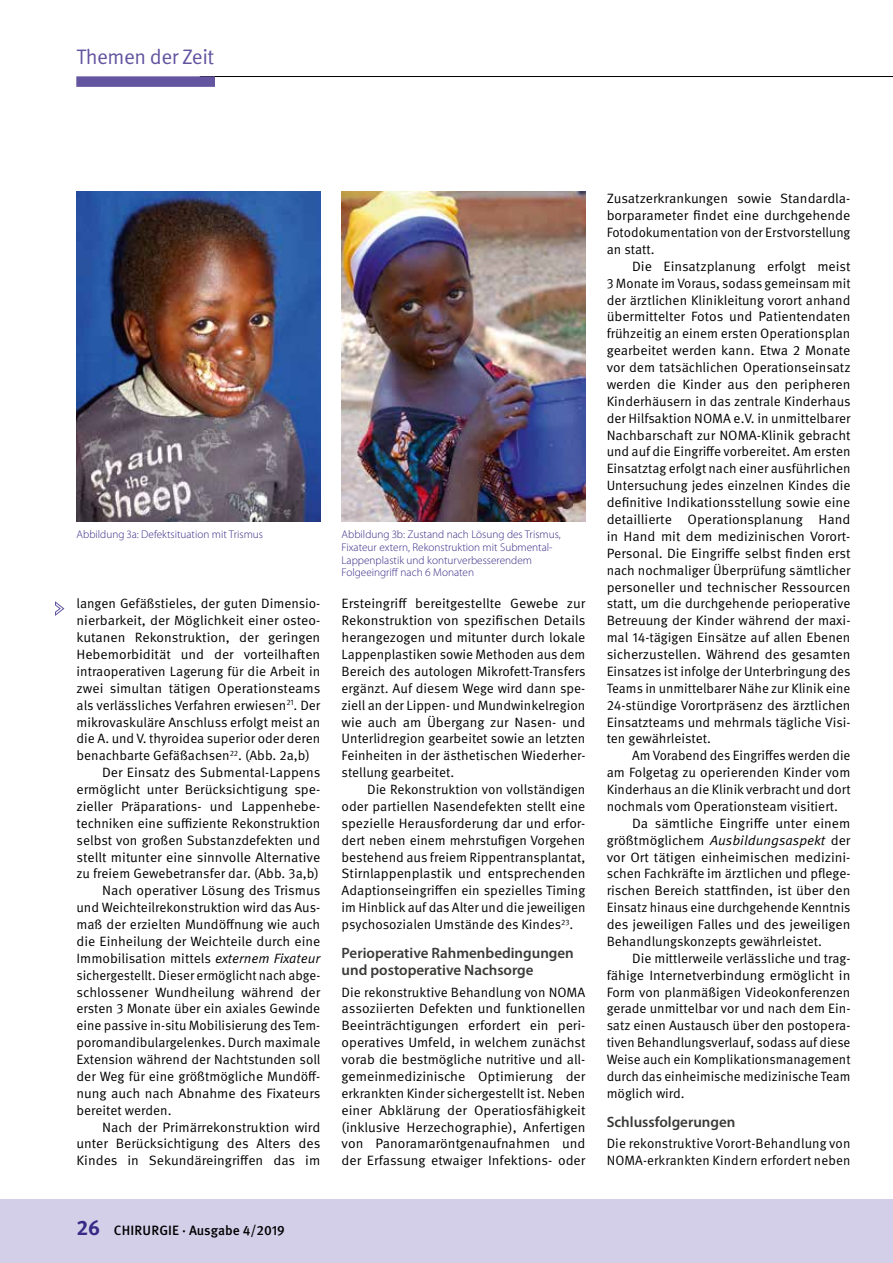
<style>
.page{position:relative;width:893px;height:1263px;background:#fff}
.page>*{position:absolute;margin:0;border:0;box-sizing:border-box;transform-origin:0 0}
.t1{font:21px "Meta OT";letter-spacing:-.025em;color:#6455a0}
.t2{font:600 15px/16.8px "Myriad Pro";color:#3a3a39}
.t3{font:13.5px/17px "Meta OT";color:#000;text-align:justify}
.t4{font:500 13.5px "Meta OT";color:#000}
.t5{font:300 11.25px/12.8px "Myriad Pro";color:#372a86}
.s1{font-style:italic}
.s2{font-weight:700;font-size:21px;color:#372a86}
</style>
<div class="page">
<div style="left:0;top:1199px;width:893px;height:64px;background:#d4cfe9"></div>
<hr style="left:200px;top:76px;width:693px;height:1px;background:#000">
<div style="left:76px;top:76px;width:139px;height:11px;background:#6455a0"></div>
<img style="left:77px;top:191px;width:243px;height:330px">
<img style="left:342px;top:191px;width:243px;height:330px">
<svg style="left:55px;top:601px;width:9px;height:15px"></svg>
<h1 class="t1" style="left:77px;top:43px;width:139px">Themen der Zeit</h1>
<p class="t5" style="left:77px;top:528px;width:188px">Abbildung 3a: Defektsituation mit Trismus</p>
<p class="t5" style="left:342px;top:528px;width:221px">Abbildung 3b: Zustand nach Lösung des Trismus, Fixateur extern, Rekonstruktion mit Submental-Lappenplastik und konturverbesserendem Folgeeingriff nach 6 Monaten</p>
<p class="t3" style="left:77px;top:596px;width:245px">langen Gefäßstieles, der guten Dimensio-</p>
<p class="t3" style="left:77px;top:612px;width:244px">nierbarkeit, der Möglichkeit einer osteo-</p>
<p class="t3" style="left:77px;top:629px;width:245px">kutanen Rekonstruktion, der geringen</p>
<p class="t3" style="left:77px;top:646px;width:245px">Hebemorbidität und der vorteilhaften</p>
<p class="t3" style="left:77px;top:663px;width:245px">intraoperativen Lagerung für die Arbeit in</p>
<p class="t3" style="left:77px;top:680px;width:245px">zwei simultan tätigen Operationsteams</p>
<p class="t3" style="left:77px;top:697px;width:245px">als verlässliches Verfahren erwiesen<sup>21</sup>. Der</p>
<p class="t3" style="left:77px;top:714px;width:245px">mikrovaskuläre Anschluss erfolgt meist an</p>
<p class="t3" style="left:77px;top:731px;width:245px">die A. und V. thyroidea superior oder deren</p>
<p class="t3" style="left:77px;top:747px;width:235px">benachbarte Gefäßachsen<sup>22</sup>. (Abb. 2a,b)</p>
<p class="t3" style="left:102px;top:764px;width:220px">Der Einsatz des Submental-Lappens</p>
<p class="t3" style="left:77px;top:781px;width:245px">ermöglicht unter Berücksichtigung spe-</p>
<p class="t3" style="left:77px;top:798px;width:245px">zieller Präparations- und Lappenhebe-</p>
<p class="t3" style="left:77px;top:815px;width:245px">techniken eine suffiziente Rekonstruktion</p>
<p class="t3" style="left:77px;top:832px;width:245px">selbst von großen Substanzdefekten und</p>
<p class="t3" style="left:77px;top:849px;width:245px">stellt mitunter eine sinnvolle Alternative</p>
<p class="t3" style="left:77px;top:866px;width:244px">zu freiem Gewebetransfer dar. (Abb. 3a,b)</p>
<p class="t3" style="left:102px;top:882px;width:220px">Nach operativer Lösung des Trismus</p>
<p class="t3" style="left:77px;top:899px;width:245px">und Weichteilrekonstruktion wird das Aus-</p>
<p class="t3" style="left:77px;top:916px;width:245px">maß der erzielten Mundöffnung wie auch</p>
<p class="t3" style="left:77px;top:933px;width:245px">die Einheilung der Weichteile durch eine</p>
<p class="t3" style="left:77px;top:950px;width:245px">Immobilisation mittels <span class="s1">externem Fixateur</span></p>
<p class="t3" style="left:77px;top:967px;width:245px">sichergestellt. Dieser ermöglicht nach abge-</p>
<p class="t3" style="left:77px;top:984px;width:245px">schlossener Wundheilung während der</p>
<p class="t3" style="left:77px;top:1001px;width:245px">ersten 3 Monate über ein axiales Gewinde</p>
<p class="t3" style="left:77px;top:1017px;width:245px">eine passive in-situ Mobilisierung des Tem-</p>
<p class="t3" style="left:77px;top:1034px;width:245px">poromandibulargelenkes. Durch maximale</p>
<p class="t3" style="left:77px;top:1051px;width:245px">Extension während der Nachtstunden soll</p>
<p class="t3" style="left:77px;top:1068px;width:245px">der Weg für eine größtmögliche Mundöff-</p>
<p class="t3" style="left:77px;top:1085px;width:245px">nung auch nach Abnahme des Fixateurs</p>
<p class="t3" style="left:77px;top:1102px;width:97px">bereitet werden.</p>
<p class="t3" style="left:102px;top:1119px;width:220px">Nach der Primärrekonstruktion wird</p>
<p class="t3" style="left:77px;top:1136px;width:245px">unter Berücksichtigung des Alters des</p>
<p class="t3" style="left:77px;top:1152px;width:245px">Kindes in Sekundäreingriffen das im</p>
<p class="t4" style="left:77px;top:1222px;width:210px"><span class="s2">26</span> CHIRURGIE · Ausgabe 4/2019</p>
<p class="t3" style="left:342px;top:596px;width:245px">Ersteingriff bereitgestellte Gewebe zur Rekonstruktion von spezifischen Details herangezogen und mitunter durch lokale Lappenplastiken sowie Methoden aus dem Bereich des autologen Mikrofett-Transfers ergänzt. Auf diesem Wege wird dann spe&shy;ziell an der Lippen- und Mundwinkelregion wie auch am Übergang zur Nasen- und Unterlidregion gearbeitet sowie an letzten Feinheiten in der ästhetischen Wiederher&shy;stellung gearbeitet.</p>
<p class="t3" style="left:342px;top:781px;width:245px;text-indent:26px">Die Rekonstruktion von vollständigen oder partiellen Nasendefekten stellt eine spezielle Herausforderung dar und erfor&shy;dert neben einem mehrstufigen Vorgehen bestehend aus freiem Rippentransplantat, Stirnlappenplastik und entsprechenden Adaptionseingriffen ein spezielles Timing im Hinblick auf das Alter und die jeweiligen psychosozialen Umstände des Kindes<sup>23</sup>.</p>
<p class="t2" style="left:342px;top:944px;width:234px">Perioperative Rahmenbedingungen und postoperative Nachsorge</p>
<p class="t3" style="left:342px;top:984px;width:245px">Die rekonstruktive Behandlung von NOMA assoziierten Defekten und funktionellen Beeinträchtigungen erfordert ein peri&shy;operatives Umfeld, in welchem zunächst vorab die bestmögliche nutritive und all&shy;gemeinmedizinische Optimierung der erkrankten Kinder sichergestellt ist. Neben einer Abklärung der Operatiosfähigkeit (inklusive Herzechographie), Anfertigen von Panoramaröntgenaufnahmen und der Erfassung etwaiger Infektions- oder</p>
<p class="t3" style="left:607px;top:191px;width:245px">Zusatzerkrankungen sowie Standardla&shy;borparameter findet eine durchgehende Fotodokumentation von der Erstvorstellung an statt.</p>
<p class="t3" style="left:607px;top:258px;width:245px;text-align:left;text-indent:26px">Die Einsatzplanung erfolgt meist 3 Monate im Voraus, sodass gemeinsam mit der ärztlichen Klinikleitung vorort anhand übermittelter Fotos und Patientendaten frühzeitig an einem ersten Operationsplan gearbeitet werden kann. Etwa 2 Monate vor dem tatsächlichen Operationseinsatz werden die Kinder aus den peripheren Kinderhäusern in das zentrale Kinderhaus der Hilfsaktion NOMA e.V. in unmittelbarer Nachbarschaft zur NOMA-Klinik gebracht und auf die Eingriffe vorbereitet. Am ersten Einsatztag erfolgt nach einer ausführlichen Untersuchung jedes einzelnen Kindes die definitive Indikationsstellung sowie eine detaillierte Operationsplanung Hand in Hand mit dem medizinischen Vorort-Personal. Die Eingriffe selbst finden erst nach nochmaliger Überprüfung sämtlicher personeller und technischer Ressourcen statt, um die durchgehende perioperative Betreuung der Kinder während der maxi&shy;mal 14-tägigen Einsätze auf allen Ebenen sicherzustellen. Während des gesamten Einsatzes ist infolge der Unterbringung des Teams in unmittelbarer Nähe zur Klinik eine 24-stündige Vorortpräsenz des ärztlichen Einsatzteams und mehrmals tägliche Visi&shy;ten gewährleistet.</p>
<p class="t3" style="left:632px;top:747px;width:220px">Am Vorabend des Eingriffes werden die</p>
<p class="t3" style="left:607px;top:764px;width:245px">am Folgetag zu operierenden Kinder vom</p>
<p class="t3" style="left:607px;top:781px;width:245px">Kinderhaus an die Klinik verbracht und dort</p>
<p class="t3" style="left:607px;top:798px;width:233px">nochmals vom Operationsteam visitiert.</p>
<p class="t3" style="left:632px;top:815px;width:220px">Da sämtliche Eingriffe unter einem</p>
<p class="t3" style="left:607px;top:832px;width:245px">größtmöglichem <span class="s1">Ausbildungsaspekt</span> der</p>
<p class="t3" style="left:607px;top:849px;width:245px">vor Ort tätigen einheimischen medizini-</p>
<p class="t3" style="left:607px;top:866px;width:245px">schen Fachkräfte im ärztlichen und pflege-</p>
<p class="t3" style="left:607px;top:882px;width:245px">rischen Bereich stattfinden, ist über den</p>
<p class="t3" style="left:607px;top:899px;width:245px">Einsatz hinaus eine durchgehende Kenntnis</p>
<p class="t3" style="left:607px;top:916px;width:245px">des jeweiligen Falles und des jeweiligen</p>
<p class="t3" style="left:607px;top:933px;width:217px">Behandlungskonzepts gewährleistet.</p>
<p class="t3" style="left:632px;top:950px;width:220px">Die mittlerweile verlässliche und trag-</p>
<p class="t3" style="left:607px;top:967px;width:245px">fähige Internetverbindung ermöglicht in</p>
<p class="t3" style="left:607px;top:984px;width:245px">Form von planmäßigen Videokonferenzen</p>
<p class="t3" style="left:607px;top:1001px;width:245px">gerade unmittelbar vor und nach dem Ein-</p>
<p class="t3" style="left:607px;top:1017px;width:245px">satz einen Austausch über den postopera-</p>
<p class="t3" style="left:607px;top:1034px;width:245px">tiven Behandlungsverlauf, sodass auf diese</p>
<p class="t3" style="left:607px;top:1051px;width:245px">Weise auch ein Komplikationsmanagement</p>
<p class="t3" style="left:607px;top:1068px;width:245px">durch das einheimische medizinische Team</p>
<p class="t3" style="left:607px;top:1085px;width:80px">möglich wird.</p>
<p class="t2" style="left:607px;top:1113px;width:130px">Schlussfolgerungen</p>
<p class="t3" style="left:607px;top:1136px;width:245px">Die rekonstruktive Vorort-Behandlung von<br>NOMA-erkrankten Kindern erfordert neben</p>
</div>
